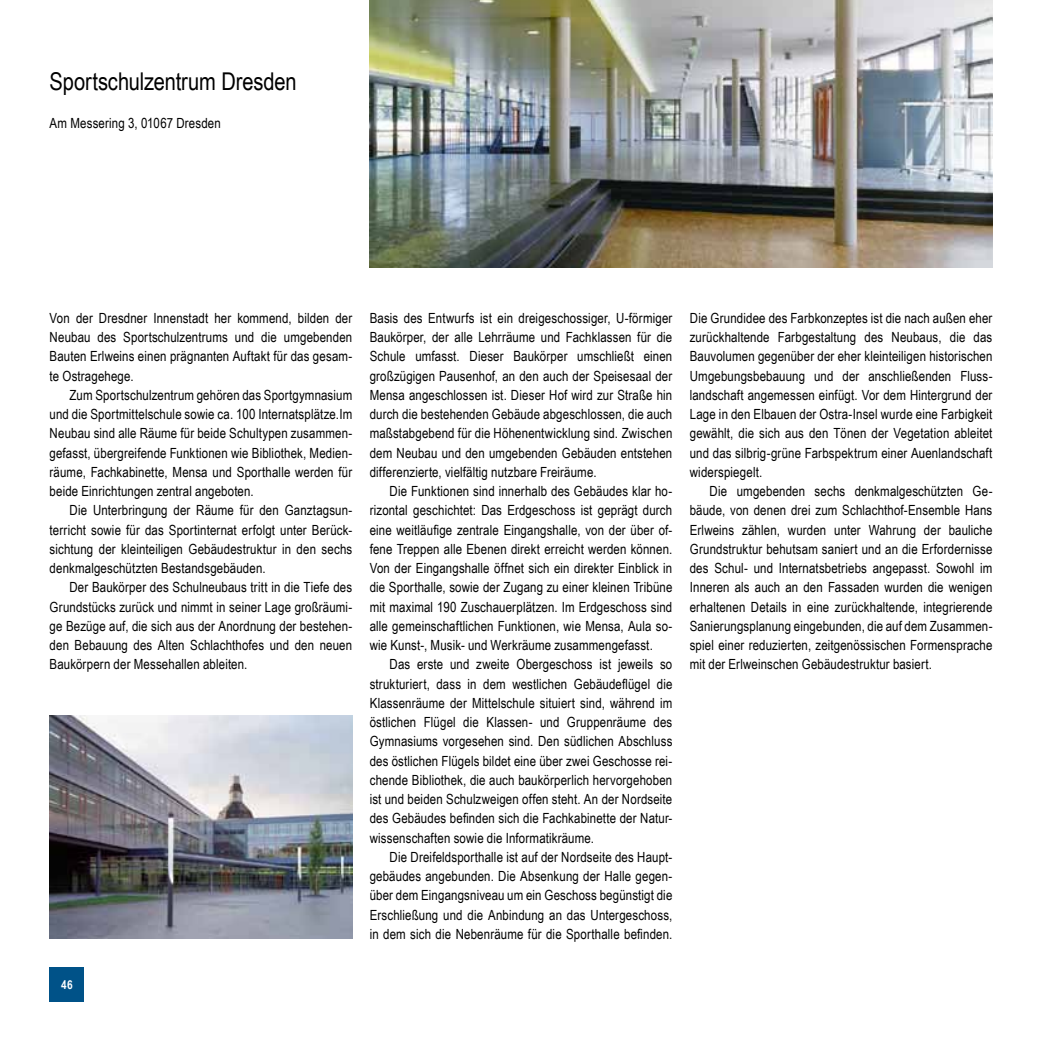
<style>
.page{position:relative;width:1062px;height:1042px;background:#fff}
.page>*{position:absolute;margin:0;border:0;box-sizing:border-box;transform-origin:0 0}
.t1{font:24.5px "Arial Narrow";letter-spacing:-.005em;color:#000}
.t2{font:14px "Arial Narrow";letter-spacing:.01em;color:#000}
.t3{font:700 12.25px "Arial Narrow";color:#fff}
</style>
<div class="page">
<div style="left:50px;top:967px;width:34px;height:35px;background:#005288"></div>
<img style="left:370px;top:0;width:622px;height:268px">
<img style="left:50px;top:715px;width:302px;height:224px">
<p class="t1" style="left:50px;top:63px;width:249px">Sportschulzentrum Dresden</p>
<p class="t2" style="left:50px;top:113px;width:173px">Am Messering 3, 01067 Dresden</p>
<p class="t2" style="left:50px;top:308px;width:304px">Von der Dresdner Innenstadt her kommend, bilden der</p>
<p class="t2" style="left:50px;top:327px;width:304px">Neubau des Sportschulzentrums und die umgebenden</p>
<p class="t2" style="left:50px;top:346px;width:304px">Bauten Erlweins einen prägnanten Auftakt für das gesam-</p>
<p class="t2" style="left:50px;top:365px;width:86px">te Ostragehege.</p>
<p class="t2" style="left:69px;top:385px;width:284px">Zum Sportschulzentrum gehören das Sportgymnasium</p>
<p class="t2" style="left:50px;top:404px;width:304px">und die Sportmittelschule sowie ca. 100 Internatsplätze.Im</p>
<p class="t2" style="left:50px;top:423px;width:304px">Neubau sind alle Räume für beide Schultypen zusammen-</p>
<p class="t2" style="left:50px;top:442px;width:304px">gefasst, übergreifende Funktionen wie Bibliothek, Medien-</p>
<p class="t2" style="left:50px;top:462px;width:304px">räume, Fachkabinette, Mensa und Sporthalle werden für</p>
<p class="t2" style="left:50px;top:481px;width:206px">beide Einrichtungen zentral angeboten.</p>
<p class="t2" style="left:69px;top:500px;width:284px">Die Unterbringung der Räume für den Ganztagsun-</p>
<p class="t2" style="left:50px;top:519px;width:304px">terricht sowie für das Sportinternat erfolgt unter Berück-</p>
<p class="t2" style="left:50px;top:539px;width:304px">sichtung der kleinteiligen Gebäudestruktur in den sechs</p>
<p class="t2" style="left:50px;top:558px;width:217px">denkmalgeschützten Bestandsgebäuden.</p>
<p class="t2" style="left:69px;top:577px;width:284px">Der Baukörper des Schulneubaus tritt in die Tiefe des</p>
<p class="t2" style="left:50px;top:596px;width:304px">Grundstücks zurück und nimmt in seiner Lage großräumi-</p>
<p class="t2" style="left:50px;top:616px;width:304px">ge Bezüge auf, die sich aus der Anordnung der bestehen-</p>
<p class="t2" style="left:50px;top:635px;width:304px">den Bebauung des Alten Schlachthofes und den neuen</p>
<p class="t2" style="left:50px;top:654px;width:199px">Baukörpern der Messehallen ableiten.</p>
<p class="t3" style="left:61px;top:975px;width:13px">46</p>
<p class="t2" style="left:370px;top:308px;width:304px">Basis des Entwurfs ist ein dreigeschossiger, U-förmiger</p>
<p class="t2" style="left:370px;top:327px;width:304px">Baukörper, der alle Lehrräume und Fachklassen für die</p>
<p class="t2" style="left:370px;top:346px;width:304px">Schule umfasst. Dieser Baukörper umschließt einen</p>
<p class="t2" style="left:370px;top:365px;width:304px">großzügigen Pausenhof, an den auch der Speisesaal der</p>
<p class="t2" style="left:370px;top:385px;width:304px">Mensa angeschlossen ist. Dieser Hof wird zur Straße hin</p>
<p class="t2" style="left:370px;top:404px;width:304px">durch die bestehenden Gebäude abgeschlossen, die auch</p>
<p class="t2" style="left:370px;top:423px;width:304px">maßstabgebend für die Höhenentwicklung sind. Zwischen</p>
<p class="t2" style="left:370px;top:442px;width:304px">dem Neubau und den umgebenden Gebäuden entstehen</p>
<p class="t2" style="left:370px;top:462px;width:228px">differenzierte, vielfältig nutzbare Freiräume.</p>
<p class="t2" style="left:389px;top:481px;width:284px">Die Funktionen sind innerhalb des Gebäudes klar ho-</p>
<p class="t2" style="left:370px;top:500px;width:304px">rizontal geschichtet: Das Erdgeschoss ist geprägt durch</p>
<p class="t2" style="left:370px;top:519px;width:304px">eine weitläufige zentrale Eingangshalle, von der über of-</p>
<p class="t2" style="left:370px;top:539px;width:304px">fene Treppen alle Ebenen direkt erreicht werden können.</p>
<p class="t2" style="left:370px;top:558px;width:304px">Von der Eingangshalle öffnet sich ein direkter Einblick in</p>
<p class="t2" style="left:370px;top:577px;width:304px">die Sporthalle, sowie der Zugang zu einer kleinen Tribüne</p>
<p class="t2" style="left:370px;top:596px;width:304px">mit maximal 190 Zuschauerplätzen. Im Erdgeschoss sind</p>
<p class="t2" style="left:370px;top:616px;width:304px">alle gemeinschaftlichen Funktionen, wie Mensa, Aula so-</p>
<p class="t2" style="left:370px;top:635px;width:285px">wie Kunst-, Musik- und Werkräume zusammengefasst.</p>
<p class="t2" style="left:389px;top:654px;width:284px">Das erste und zweite Obergeschoss ist jeweils so</p>
<p class="t2" style="left:370px;top:673px;width:304px">strukturiert, dass in dem westlichen Gebäudeflügel die</p>
<p class="t2" style="left:370px;top:693px;width:304px">Klassenräume der Mittelschule situiert sind, während im</p>
<p class="t2" style="left:370px;top:712px;width:304px">östlichen Flügel die Klassen- und Gruppenräume des</p>
<p class="t2" style="left:370px;top:731px;width:304px">Gymnasiums vorgesehen sind. Den südlichen Abschluss</p>
<p class="t2" style="left:370px;top:750px;width:304px">des östlichen Flügels bildet eine über zwei Geschosse rei-</p>
<p class="t2" style="left:370px;top:770px;width:304px">chende Bibliothek, die auch baukörperlich hervorgehoben</p>
<p class="t2" style="left:370px;top:789px;width:304px">ist und beiden Schulzweigen offen steht. An der Nordseite</p>
<p class="t2" style="left:370px;top:808px;width:304px">des Gebäudes befinden sich die Fachkabinette der Natur-</p>
<p class="t2" style="left:370px;top:827px;width:226px">wissenschaften sowie die Informatikräume.</p>
<p class="t2" style="left:389px;top:847px;width:284px">Die Dreifeldsporthalle ist auf der Nordseite des Haupt-</p>
<p class="t2" style="left:370px;top:866px;width:304px">gebäudes angebunden. Die Absenkung der Halle gegen-</p>
<p class="t2" style="left:370px;top:885px;width:304px">über dem Eingangsniveau um ein Geschoss begünstigt die</p>
<p class="t2" style="left:370px;top:904px;width:304px">Erschließung und die Anbindung an das Untergeschoss,</p>
<p class="t2" style="left:370px;top:924px;width:304px">in dem sich die Nebenräume für die Sporthalle befinden.</p>
<p class="t2" style="left:690px;top:308px;width:304px">Die Grundidee des Farbkonzeptes ist die nach außen eher</p>
<p class="t2" style="left:690px;top:327px;width:304px">zurückhaltende Farbgestaltung des Neubaus, die das</p>
<p class="t2" style="left:690px;top:346px;width:304px">Bauvolumen gegenüber der eher kleinteiligen historischen</p>
<p class="t2" style="left:690px;top:365px;width:304px">Umgebungsbebauung und der anschließenden Fluss-</p>
<p class="t2" style="left:690px;top:385px;width:304px">landschaft angemessen einfügt. Vor dem Hintergrund der</p>
<p class="t2" style="left:690px;top:404px;width:304px">Lage in den Elbauen der Ostra-Insel wurde eine Farbigkeit</p>
<p class="t2" style="left:690px;top:423px;width:304px">gewählt, die sich aus den Tönen der Vegetation ableitet</p>
<p class="t2" style="left:690px;top:442px;width:304px">und das silbrig-grüne Farbspektrum einer Auenlandschaft</p>
<p class="t2" style="left:690px;top:462px;width:74px">widerspiegelt.</p>
<p class="t2" style="left:709px;top:481px;width:284px">Die umgebenden sechs denkmalgeschützten Ge-</p>
<p class="t2" style="left:690px;top:500px;width:304px">bäude, von denen drei zum Schlachthof-Ensemble Hans</p>
<p class="t2" style="left:690px;top:519px;width:304px">Erlweins zählen, wurden unter Wahrung der bauliche</p>
<p class="t2" style="left:690px;top:539px;width:304px">Grundstruktur behutsam saniert und an die Erfordernisse</p>
<p class="t2" style="left:690px;top:558px;width:304px">des Schul- und Internatsbetriebs angepasst. Sowohl im</p>
<p class="t2" style="left:690px;top:577px;width:304px">Inneren als auch an den Fassaden wurden die wenigen</p>
<p class="t2" style="left:690px;top:596px;width:304px">erhaltenen Details in eine zurückhaltende, integrierende</p>
<p class="t2" style="left:690px;top:616px;width:304px">Sanierungsplanung eingebunden, die auf dem Zusammen-</p>
<p class="t2" style="left:690px;top:635px;width:304px">spiel einer reduzierten, zeitgenössischen Formensprache</p>
<p class="t2" style="left:690px;top:654px;width:244px">mit der Erlweinschen Gebäudestruktur basiert.</p>
</div>
